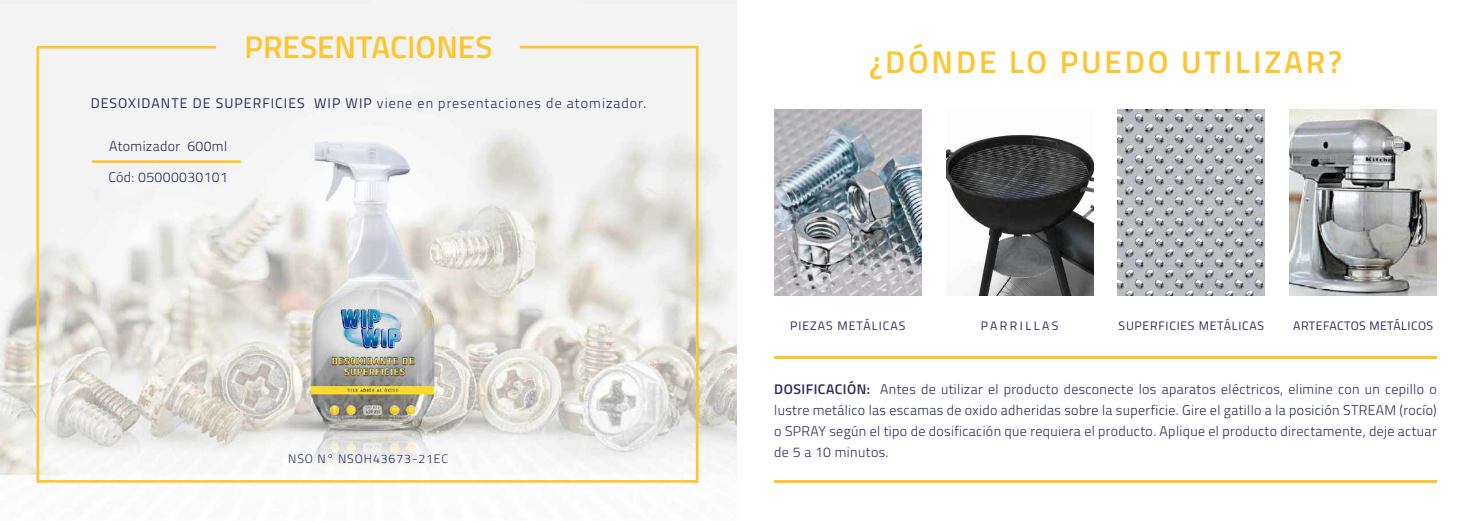
<style>
.page{position:relative;width:1474px;height:521px;background:#fff}
.page>*{position:absolute;margin:0;border:0;box-sizing:border-box;transform-origin:0 0}
.t1{font:600 31.5px "Titillium";letter-spacing:.09em;color:#fdc52f}
.t2{font:600 31.5px "Titillium";color:#fdc52f}
.t3{font:300 14px/21px "Titillium";letter-spacing:.025em;color:#2a2b5a;text-align:justify}
.t4{font:300 14px "Titillium";letter-spacing:.075em;color:#272a5a}
.t5{font:300 14px "Titillium";letter-spacing:.025em;color:#292b5a}
.t6{font:12.25px "Titillium";letter-spacing:.06em;color:#2a2b5a}
.t7{font:12.25px "Titillium";letter-spacing:.035em;color:#2a2b5a}
.t8{font:300 12.25px "Titillium";letter-spacing:.075em;color:#272a5a}
.t9{font:12.25px "Titillium";letter-spacing:.085em;color:#2a2b5a}
.t10{font:12.25px "Titillium";letter-spacing:.2em;color:#2a2b5a}
.s1{font-weight:400}
.s2{font-weight:600}
</style>
<div class="page">
<img style="left:0;top:0;width:737px;height:483px">
<hr style="left:37px;top:46px;width:179px;height:3px;background:#fdc52f">
<hr style="left:520px;top:46px;width:178px;height:2px;background:#fdc52f">
<hr style="left:774px;top:356px;width:662px;height:2px;background:#fdc52f">
<hr style="left:774px;top:480px;width:662px;height:2px;background:#fdc52f">
<hr style="left:37px;top:47px;width:2px;height:436px;background:#fdc52f">
<hr style="left:696px;top:47px;width:2px;height:436px;background:#fdc52f">
<hr style="left:37px;top:480px;width:660px;height:3px;background:#fdc52f">
<hr style="left:92px;top:160px;width:149px;height:3px;background:#fdc52f">
<img style="left:774px;top:109px;width:147px;height:187px">
<img style="left:1289px;top:110px;width:147px;height:186px">
<img style="left:1117px;top:109px;width:147px;height:187px">
<img style="left:946px;top:134px;width:147px;height:162px">
<h1 class="t2" style="left:244px;top:24px;width:249px">PRESENTACIONES</h1>
<h1 class="t1" style="left:869px;top:38px;width:474px">¿DÓNDE LO PUEDO UTILIZAR?</h1>
<p class="t4" style="left:91px;top:93px;width:557px"><span class="s1">DESOXIDANTE DE SUPERFICIES WIP WIP</span> viene en presentaciones de atomizador.</p>
<p class="t5" style="left:109px;top:136px;width:119px">Atomizador 600ml</p>
<p class="t5" style="left:108px;top:167px;width:121px">Cód: 05000030101</p>
<p class="t8" style="left:288px;top:449px;width:161px">NSO N° NSOH43673-21EC</p>
<p class="t9" style="left:790px;top:317px;width:117px">PIEZAS METÁLICAS</p>
<p class="t10" style="left:980px;top:317px;width:79px">PARRILLAS</p>
<p class="t6" style="left:1118px;top:316px;width:147px">SUPERFICIES METÁLICAS</p>
<p class="t7" style="left:1293px;top:316px;width:141px">ARTEFACTOS METÁLICOS</p>
<p class="t3" style="left:774px;top:378px;width:664px"><span class="s2">DOSIFICACIÓN:</span> Antes de utilizar el producto desconecte los aparatos eléctricos, elimine con un cepillo o lustre metálico las escamas de oxido adheridas sobre la superficie. Gire el gatillo a la posición STREAM (rocío) o SPRAY según el tipo de dosificación que requiera el producto. Aplique el producto directamente, deje actuar de 5 a 10 minutos.</p>
</div>
